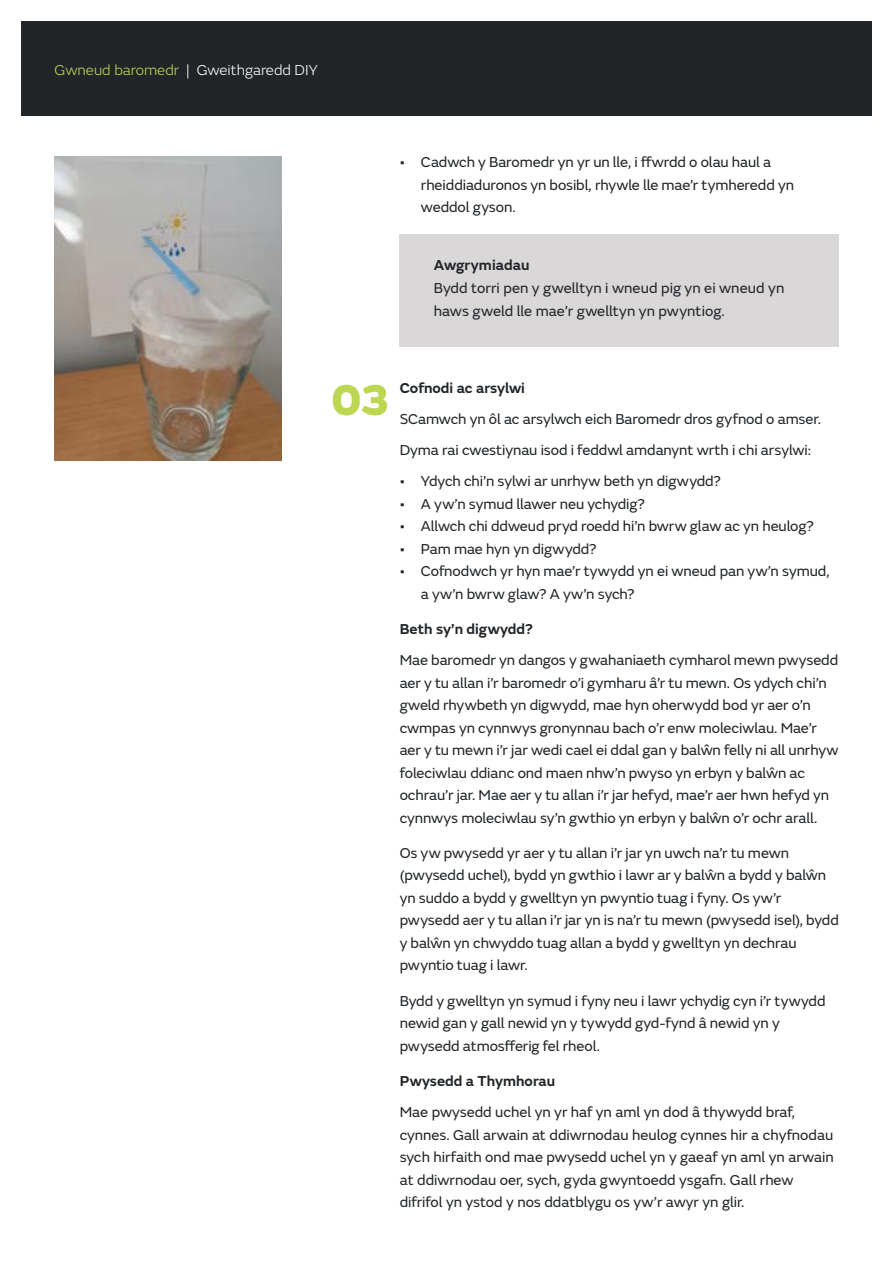
<style>
.page{position:relative;width:893px;height:1263px;background:#fff}
.page>*{position:absolute;margin:0;border:0;box-sizing:border-box;transform-origin:0 0}
.t1{font:800 45px "FS Emeric";color:#bdd753}
.t2{font:15px/22.5px "FS Emeric";letter-spacing:-.005em;color:#212528}
.t3{font:600 15px "FS Emeric";color:#212528}
.t4{font:300 15px "FS Emeric";color:#fff}
.s1{color:#bdd753}
</style>
<div class="page">
<div style="left:21px;top:21px;width:851px;height:95px;background:#212528"></div>
<div style="left:400px;top:234px;width:439px;height:112px;background:#d9d7d8"></div>
<img style="left:54px;top:156px;width:228px;height:304px">
<p class="t4" style="left:55px;top:60px;width:265px"><span class="s1">Gwneud baromedr</span> | Gweithgaredd DIY</p>
<p class="t2" style="left:421px;top:150px;width:375px;text-indent:-21px">• Cadwch y Baromedr yn yr un lle, i ffwrdd o olau haul a rheiddiaduronos yn bosibl, rhywle lle mae’r tymheredd yn weddol gyson.</p>
<p class="t3" style="left:434px;top:254px;width:97px">Awgrymiadau</p>
<p class="t2" style="left:434px;top:276px;width:352px">Bydd torri pen y gwelltyn i wneud pig yn ei wneud yn haws gweld lle mae’r gwelltyn yn pwyntiog.</p>
<h1 class="t1" style="left:331px;top:364px;width:61px">03</h1>
<p class="t3" style="left:400px;top:377px;width:127px">Cofnodi ac arsylwi</p>
<p class="t2" style="left:400px;top:403px;width:423px;line-height:31px">SCamwch yn ôl ac arsylwch eich Baromedr dros gyfnod o amser.<br>Dyma rai cwestiynau isod i feddwl amdanynt wrth i chi arsylwi:</p>
<p class="t2" style="left:400px;top:469px;width:323px">• Ydych chi’n sylwi ar unrhyw beth yn digwydd?</p>
<p class="t2" style="left:400px;top:492px;width:247px">• A yw’n symud llawer neu ychydig?</p>
<p class="t2" style="left:400px;top:514px;width:416px">• Allwch chi ddweud pryd roedd hi’n bwrw glaw ac yn heulog?</p>
<p class="t2" style="left:400px;top:537px;width:199px">• Pam mae hyn yn digwydd?</p>
<p class="t2" style="left:421px;top:559px;width:410px;text-indent:-21px">• Cofnodwch yr hyn mae’r tywydd yn ei wneud pan yw’n symud, a yw’n bwrw glaw? A yw’n sych?</p>
<p class="t3" style="left:400px;top:618px;width:135px">Beth sy’n digwydd?</p>
<p class="t2" style="left:400px;top:648px;width:440px">Mae baromedr yn dangos y gwahaniaeth cymharol mewn pwysedd aer y tu allan i’r baromedr o’i gymharu â’r tu mewn. Os ydych chi’n gweld rhywbeth yn digwydd, mae hyn oherwydd bod yr aer o’n cwmpas yn cynnwys gronynnau bach o’r enw moleciwlau. Mae’r aer y tu mewn i’r jar wedi cael ei ddal gan y balŵn felly ni all unrhyw foleciwlau ddianc ond maen nhw’n pwyso yn erbyn y balŵn ac ochrau’r jar. Mae aer y tu allan i’r jar hefyd, mae’r aer hwn hefyd yn cynnwys moleciwlau sy’n gwthio yn erbyn y balŵn o’r ochr arall.</p>
<p class="t2" style="left:400px;top:841px;width:441px">Os yw pwysedd yr aer y tu allan i’r jar yn uwch na’r tu mewn (pwysedd uchel), bydd yn gwthio i lawr ar y balŵn a bydd y balŵn yn suddo a bydd y gwelltyn yn pwyntio tuag i fyny. Os yw’r pwysedd aer y tu allan i’r jar yn is na’r tu mewn (pwysedd isel), bydd y balŵn yn chwyddo tuag allan a bydd y gwelltyn yn dechrau pwyntio tuag i lawr.</p>
<p class="t2" style="left:400px;top:989px;width:427px">Bydd y gwelltyn yn symud i fyny neu i lawr ychydig cyn i’r tywydd newid gan y gall newid yn y tywydd gyd-fynd â newid yn y pwysedd atmosfferig fel rheol.</p>
<p class="t3" style="left:400px;top:1069px;width:157px">Pwysedd a Thymhorau</p>
<p class="t2" style="left:400px;top:1100px;width:435px">Mae pwysedd uchel yn yr haf yn aml yn dod â thywydd braf, cynnes. Gall arwain at ddiwrnodau heulog cynnes hir a chyfnodau sych hirfaith ond mae pwysedd uchel yn y gaeaf yn aml yn arwain at ddiwrnodau oer, sych, gyda gwyntoedd ysgafn. Gall rhew difrifol yn ystod y nos ddatblygu os yw’r awyr yn glir.</p>
</div>
